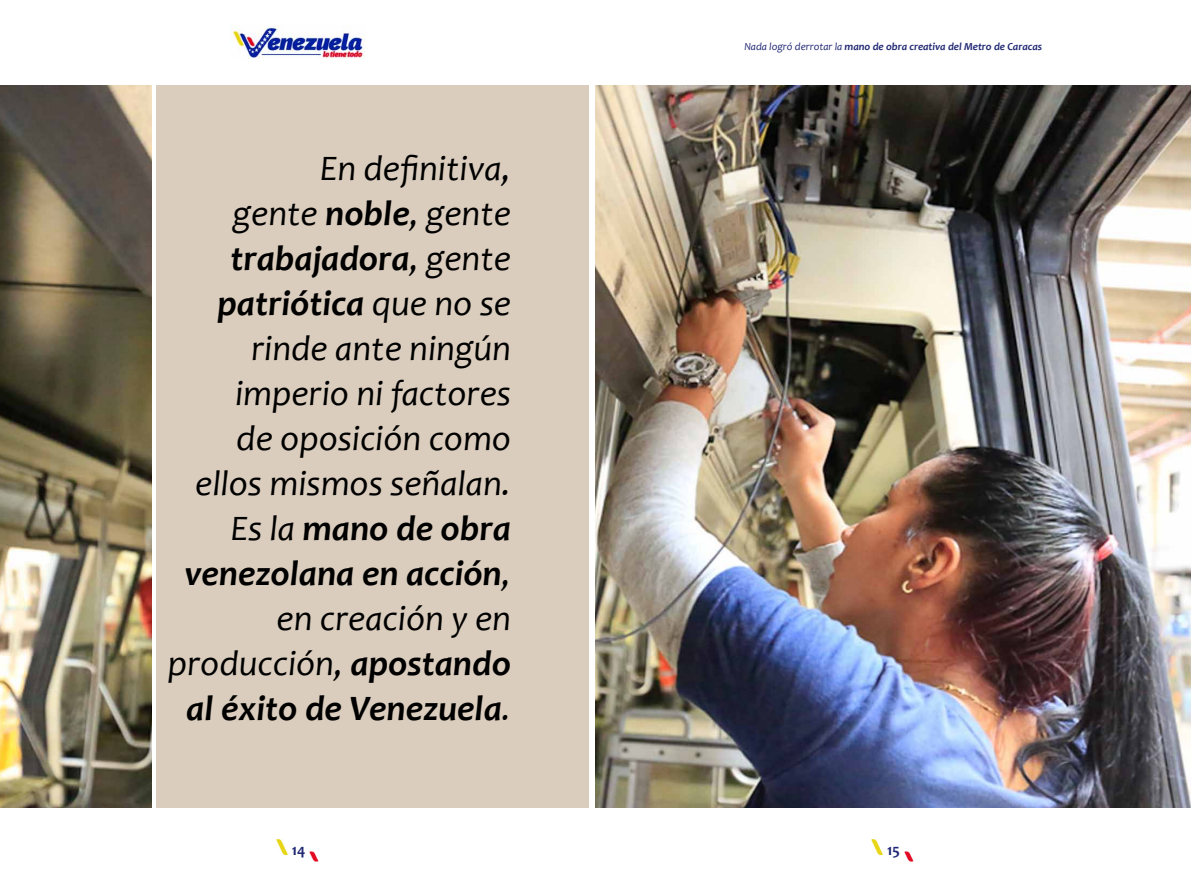
<style>
.page{position:relative;width:1191px;height:893px;background:#fff}
.page>*{position:absolute;margin:0;border:0;box-sizing:border-box;transform-origin:0 0}
.t1{font:italic 36px/45px "Candara";color:#000;text-align:right}
.t2{font:700 15.75px "Candara";color:#202873}
.t3{font:italic 700 10.8px "Candara";color:#222974}
.s1{font-weight:700}
.s2{font-weight:400}
</style>
<div class="page">
<img style="left:277px;top:839px;width:41px;height:23px">
<img style="left:872px;top:839px;width:41px;height:23px">
<img style="left:230px;top:26px;width:135px;height:33px">
<img style="left:595px;top:85px;width:596px;height:723px">
<img style="left:0;top:85px;width:151px;height:723px">
<div style="left:157px;top:85px;width:432px;height:723px;background:#dacdbd"></div>
<p class="t1" style="left:168px;top:146px;width:345px">En definitiva,<br>gente <span class="s1">noble</span>, gente <span class="s1">trabajadora</span>, gente <span class="s1">patriótica</span> que no se rinde ante ningún imperio ni factores<br>de oposición como ellos mismos señalan.<br>Es la <span class="s1">mano de obra venezolana en acción</span>, en creación y en producción, <span class="s1">apostando al éxito de Venezuela</span>.</p>
<p class="t3" style="left:744px;top:40px;width:299px"><span class="s2">Nada logró derrotar la</span> mano de obra creativa del Metro de Caracas</p>
<p class="t2" style="left:292px;top:840px;width:15px">14</p>
<p class="t2" style="left:887px;top:840px;width:14px">15</p>
</div>
